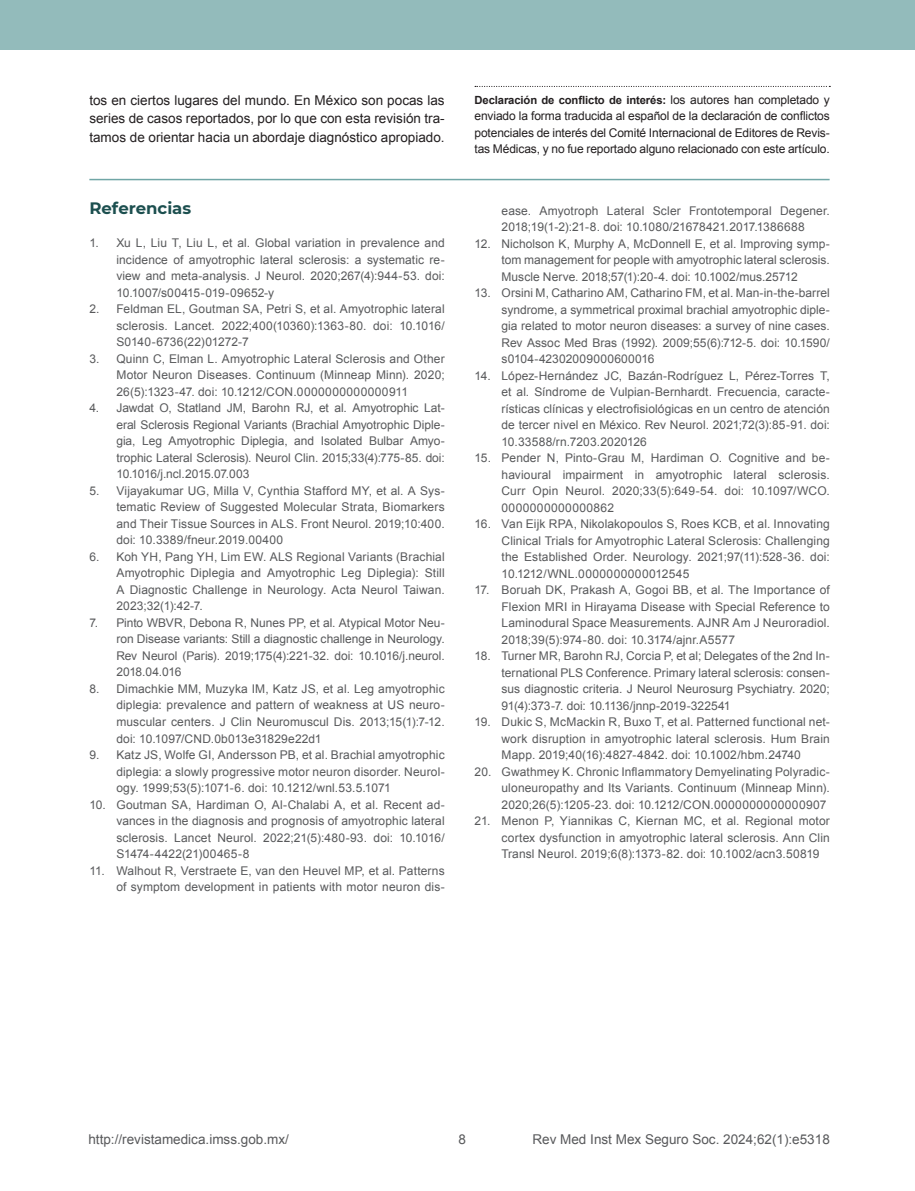
<style>
.page{position:relative;width:915px;height:1191px;background:#fff}
.page>*{position:absolute;margin:0;border:0;box-sizing:border-box;transform-origin:0 0}
.t1{font:700 16.5px "Montserrat";color:#1c4f4f}
.t2{font:13.5px/18.8px "Arial";color:#231f20;text-align:justify}
.t3{font:13.5px "Arial";color:#58595b}
.t4{font:12px/16.5px "Arial";letter-spacing:.01em;color:#58595b;text-align:justify}
.t5{font:12px/16.5px "Arial";letter-spacing:-.01em;color:#231f20;text-align:justify}
.t6{font:700 11.25px "Arial";letter-spacing:-.01em;color:#231f20}
.s1{font-weight:400;font-size:12px}
</style>
<div class="page">
<div style="left:0;top:0;width:914px;height:50px;background:#93bbbb"></div>
<svg style="left:475px;top:86px;width:355px;height:1px"></svg>
<hr style="left:89px;top:179px;width:740px;height:1px;background:#70a6a6">
<p class="t2" style="left:89px;top:91px;width:357px">tos en ciertos lugares del mundo. En México son pocas las series de casos reportados, por lo que con esta revisión tra&shy;tamos de orientar hacia un abordaje diagnóstico apropiado.</p>
<p class="t6" style="left:474px;top:92px;width:357px">Declaración de conflicto de interés: <span class="s1">los autores han completado y</span></p>
<p class="t5" style="left:474px;top:108px;width:357px">enviado la forma traducida al español de la declaración de conflictos potenciales de interés del Comité Internacional de Editores de Revis&shy;tas Médicas, y no fue reportado alguno relacionado con este artículo.</p>
<h1 class="t1" style="left:89px;top:196px;width:103px">Referencias</h1>
<p class="t4" style="left:116px;top:235px;width:330px;text-indent:-27px">1. Xu L, Liu T, Liu L, et al. Global variation in prevalence and incidence of amyotrophic lateral sclerosis: a systematic re&shy;view and meta-analysis. J Neurol. 2020;267(4):944-53. doi:<br>10.1007/s00415-019-09652-y</p>
<p class="t4" style="left:116px;top:301px;width:330px;text-indent:-27px">2. Feldman EL, Goutman SA, Petri S, et al. Amyotrophic lateral sclerosis. Lancet. 2022;400(10360):1363-80. doi: 10.1016/ S0140-6736(22)01272-7</p>
<p class="t4" style="left:116px;top:350px;width:330px;text-indent:-27px">3. Quinn C, Elman L. Amyotrophic Lateral Sclerosis and Other Motor Neuron Diseases. Continuum (Minneap Minn). 2020; 26(5):1323-47. doi: 10.1212/CON.0000000000000911</p>
<p class="t4" style="left:116px;top:400px;width:330px;text-indent:-27px">4. Jawdat O, Statland JM, Barohn RJ, et al. Amyotrophic Lat&shy;eral Sclerosis Regional Variants (Brachial Amyotrophic Diple&shy;gia, Leg Amyotrophic Diplegia, and Isolated Bulbar Amyo&shy;trophic Lateral Sclerosis). Neurol Clin. 2015;33(4):775-85. doi:<br>10.1016/j.ncl.2015.07.003</p>
<p class="t4" style="left:116px;top:482px;width:330px;text-indent:-27px">5. Vijayakumar UG, Milla V, Cynthia Stafford MY, et al. A Sys&shy;tematic Review of Suggested Molecular Strata, Biomarkers and Their Tissue Sources in ALS. Front Neurol. 2019;10:400. doi: 10.3389/fneur.2019.00400</p>
<p class="t4" style="left:116px;top:548px;width:330px;text-indent:-27px">6. Koh YH, Pang YH, Lim EW. ALS Regional Variants (Brachial Amyotrophic Diplegia and Amyotrophic Leg Diplegia): Still A Diagnostic Challenge in Neurology. Acta Neurol Taiwan.<br>2023;32(1):42-7.</p>
<p class="t4" style="left:116px;top:614px;width:330px;text-indent:-27px">7. Pinto WBVR, Debona R, Nunes PP, et al. Atypical Motor Neu&shy;ron Disease variants: Still a diagnostic challenge in Neurology.<br>Rev Neurol (Paris). 2019;175(4):221-32. doi: 10.1016/j.neurol.<br>2018.04.016</p>
<p class="t4" style="left:116px;top:680px;width:330px;text-indent:-27px">8. Dimachkie MM, Muzyka IM, Katz JS, et al. Leg amyotrophic diplegia: prevalence and pattern of weakness at US neuro&shy;muscular centers. J Clin Neuromuscul Dis. 2013;15(1):7-12. doi: 10.1097/CND.0b013e31829e22d1</p>
<p class="t4" style="left:116px;top:746px;width:330px;text-indent:-27px">9. Katz JS, Wolfe GI, Andersson PB, et al. Brachial amyotrophic diplegia: a slowly progressive motor neuron disorder. Neurol&shy;ogy. 1999;53(5):1071-6. doi: 10.1212/wnl.53.5.1071</p>
<p class="t4" style="left:116px;top:796px;width:330px;text-indent:-27px">10. Goutman SA, Hardiman O, Al-Chalabi A, et al. Recent ad&shy;vances in the diagnosis and prognosis of amyotrophic lateral sclerosis. Lancet Neurol. 2022;21(5):480-93. doi: 10.1016/ S1474-4422(21)00465-8</p>
<p class="t4" style="left:89px;top:862px;width:357px;text-align:right">11. Walhout R, Verstraete E, van den Heuvel MP, et al. Patterns of symptom development in patients with motor neuron dis-</p>
<p class="t4" style="left:501px;top:202px;width:330px">ease. Amyotroph Lateral Scler Frontotemporal Degener.<br>2018;19(1-2):21-8. doi: 10.1080/21678421.2017.1386688</p>
<p class="t4" style="left:501px;top:235px;width:330px;text-indent:-27px">12. Nicholson K, Murphy A, McDonnell E, et al. Improving symp&shy;tom management for people with amyotrophic lateral sclerosis.<br>Muscle Nerve. 2018;57(1):20-4. doi: 10.1002/mus.25712</p>
<p class="t4" style="left:501px;top:285px;width:330px;text-indent:-27px">13. Orsini M, Catharino AM, Catharino FM, et al. Man-in-the-barrel syndrome, a symmetrical proximal brachial amyotrophic diple&shy;gia related to motor neuron diseases: a survey of nine cases.<br>Rev Assoc Med Bras (1992). 2009;55(6):712-5. doi: 10.1590/ s0104-42302009000600016</p>
<p class="t4" style="left:501px;top:367px;width:330px;text-indent:-27px">14. López-Hernández JC, Bazán-Rodríguez L, Pérez-Torres T, et al. Síndrome de Vulpian-Bernhardt. Frecuencia, caracte&shy;rísticas clínicas y electrofisiológicas en un centro de atención de tercer nivel en México. Rev Neurol. 2021;72(3):85-91. doi:<br>10.33588/rn.7203.2020126</p>
<p class="t4" style="left:501px;top:450px;width:330px;text-indent:-27px">15. Pender N, Pinto-Grau M, Hardiman O. Cognitive and be&shy;havioural impairment in amyotrophic lateral sclerosis.<br>Curr Opin Neurol. 2020;33(5):649-54. doi: 10.1097/WCO.<br>0000000000000862</p>
<p class="t4" style="left:501px;top:516px;width:330px;text-indent:-27px">16. Van Eijk RPA, Nikolakopoulos S, Roes KCB, et al. Innovating Clinical Trials for Amyotrophic Lateral Sclerosis: Challenging the Established Order. Neurology. 2021;97(11):528-36. doi:<br>10.1212/WNL.0000000000012545</p>
<p class="t4" style="left:501px;top:582px;width:330px;text-indent:-27px">17. Boruah DK, Prakash A, Gogoi BB, et al. The Importance of Flexion MRI in Hirayama Disease with Special Reference to Laminodural Space Measurements. AJNR Am J Neuroradiol.<br>2018;39(5):974-80. doi: 10.3174/ajnr.A5577</p>
<p class="t4" style="left:501px;top:648px;width:330px;text-indent:-27px">18. Turner MR, Barohn RJ, Corcia P, et al; Delegates of the 2nd In&shy;ternational PLS Conference. Primary lateral sclerosis: consen&shy;sus diagnostic criteria. J Neurol Neurosurg Psychiatry. 2020; 91(4):373-7. doi: 10.1136/jnnp-2019-322541</p>
<p class="t4" style="left:501px;top:714px;width:330px;text-indent:-27px">19. Dukic S, McMackin R, Buxo T, et al. Patterned functional net&shy;work disruption in amyotrophic lateral sclerosis. Hum Brain Mapp. 2019;40(16):4827-4842. doi: 10.1002/hbm.24740</p>
<p class="t4" style="left:501px;top:763px;width:330px;text-indent:-27px">20. Gwathmey K. Chronic Inflammatory Demyelinating Polyradic&shy;uloneuropathy and Its Variants. Continuum (Minneap Minn).<br>2020;26(5):1205-23. doi: 10.1212/CON.0000000000000907</p>
<p class="t4" style="left:501px;top:813px;width:330px;text-indent:-27px">21. Menon P, Yiannikas C, Kiernan MC, et al. Regional motor cortex dysfunction in amyotrophic lateral sclerosis. Ann Clin Transl Neurol. 2019;6(8):1373-82. doi: 10.1002/acn3.50819</p>
<p class="t3" style="left:88px;top:1130px;width:202px">http://revistamedica.imss.gob.mx/</p>
<p class="t3" style="left:458px;top:1130px;width:9px">8</p>
<p class="t3" style="left:532px;top:1130px;width:299px">Rev Med Inst Mex Seguro Soc. 2024;62(1):e5318</p>
</div>
